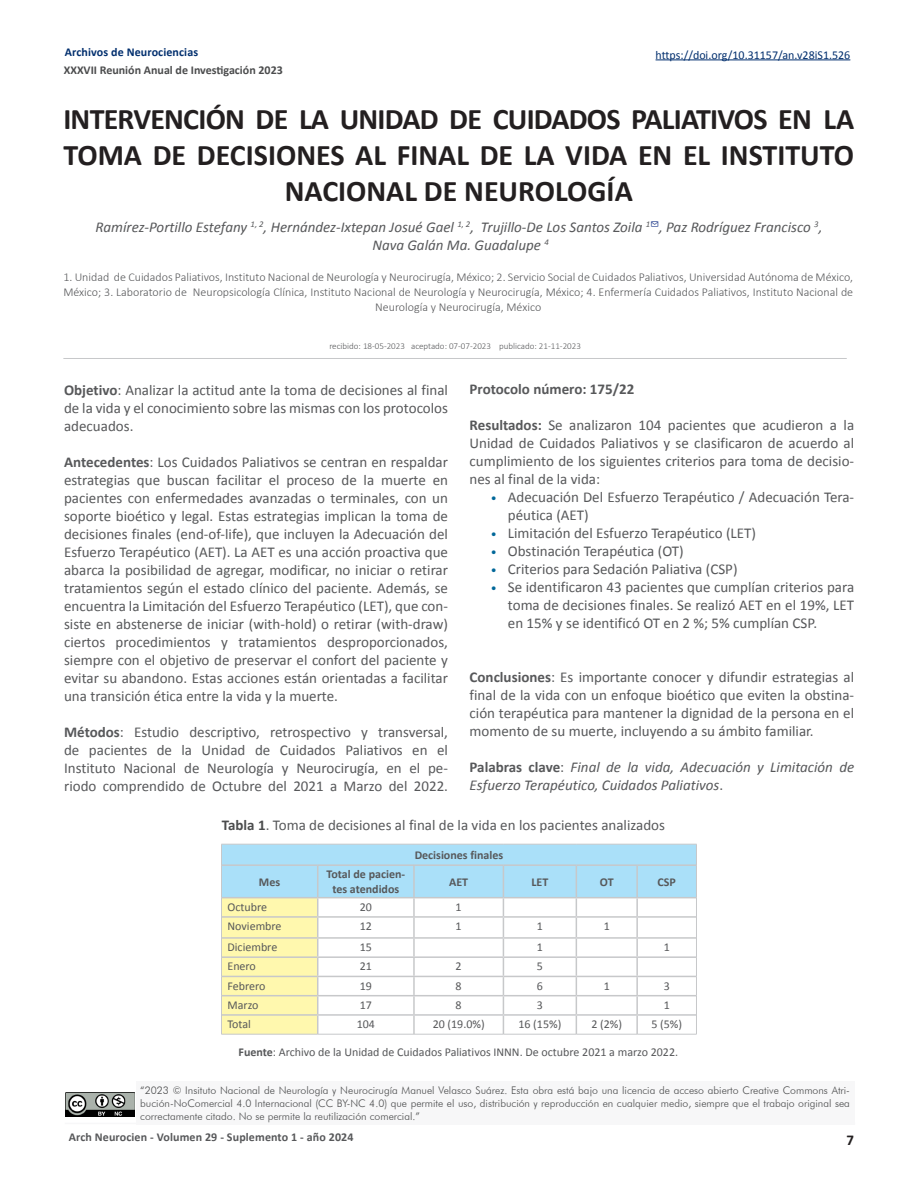
<style>
.page{position:relative;width:918px;height:1188px;background:#fff}
.page>*{position:absolute;margin:0;border:0;box-sizing:border-box;transform-origin:0 0}
.Título{font:700 30px/36px "Calibri";letter-spacing:-.01em;color:#231f20;text-align:center}
.texto{font:15px/18px "Calibri";color:#57585a;text-align:justify}
.texto-2{font:italic 15px/18px "Calibri";color:#57585a}
.texto-3{font:700 15px "Calibri";color:#57585a}
.t1{font:700 15px "Calibri";color:#231f20}
.afiliacion{font:300 12px/15px "Calibri";color:#57585a;text-align:center}
.texto-4{font:12px "Calibri";color:#57585a}
.texto-5{font:700 12px/15px "Calibri";color:#57585a;text-align:center}
.texto-6{font:12px "Calibri";color:#022f6e}
.t2{font:700 12px "Calibri";color:#4b4c4d}
.t3{font:700 12px "Calibri";letter-spacing:.01em;color:#022f6e}
.t4{font:300 10.5px/12.6px "Futura BT";color:#4b4c4d;text-align:justify}
.texto-7{font:300 9px "Calibri";color:#57585a}
.s1{font-weight:700}
.s2{font-size:12px;color:#006799}
.s3{font-weight:700;font-style:normal}
.s4{font-style:normal}
.s5{font-weight:700;color:#4b4c4d}
</style>
<div class="page">
<hr style="left:65px;top:1123px;width:790px;height:1px;background:#f7f7f8">
<div style="left:136px;top:1081px;width:718px;height:44px;background:#f7f7f8"></div>
<img style="left:66px;top:1093px;width:68px;height:24px">
<hr style="left:221px;top:1034px;width:97px;height:1px;background:#c7c8ca">
<hr style="left:318px;top:1034px;width:96px;height:1px;background:#c7c8ca">
<hr style="left:414px;top:1034px;width:89px;height:1px;background:#c7c8ca">
<hr style="left:503px;top:1034px;width:73px;height:1px;background:#c7c8ca">
<hr style="left:576px;top:1034px;width:61px;height:1px;background:#c7c8ca">
<hr style="left:637px;top:1034px;width:60px;height:1px;background:#c7c8ca">
<svg style="left:221px;top:844px;width:476px;height:190px"></svg>
<hr style="left:63px;top:358px;width:784px;height:1px;background:#c7c8ca">
<hr style="left:656px;top:60px;width:194px;height:1px;background:#022f6e">
<p class="t3" style="left:65px;top:45px;width:135px">Archivos de Neurociencias</p>
<p class="t2" style="left:64px;top:62px;width:221px">XXXVII Reunión Anual de Investigación 2023</p>
<p class="Título" style="left:63px;top:99px;width:792px">INTERVENCIÓN DE LA UNIDAD DE CUIDADOS PALIATIVOS EN LA<br>TOMA DE DECISIONES AL FINAL DE LA VIDA EN EL INSTITUTO<br>NACIONAL DE NEUROLOGÍA</p>
<p class="texto-2" style="left:95px;top:217px;width:729px">Ramírez-Portillo Estefany <sup>1,</sup> <sup>2</sup>, Hernández-Ixtepan Josué Gael <sup>1,</sup> <sup>2</sup>, Trujillo-De Los Santos Zoila <sup>1</sup><sup>✉</sup>, Paz Rodríguez Francisco <sup>3</sup>,</p>
<p class="texto-2" style="left:372px;top:235px;width:178px">Nava Galán Ma. Guadalupe <sup>4</sup></p>
<p class="afiliacion" style="left:63px;top:269px;width:791px">1. Unidad de Cuidados Paliativos, Instituto Nacional de Neurología y Neurocirugía, México; 2. Servicio Social de Cuidados Paliativos, Universidad Autónoma de México,<br>México; 3. Laboratorio de Neuropsicología Clínica, Instituto Nacional de Neurología y Neurocirugía, México; 4. Enfermería Cuidados Paliativos, Instituto Nacional de<br>Neurología y Neurocirugía, México</p>
<p class="texto-6" style="left:656px;top:47px;width:196px">https://doi.org/10.31157/an.v28iS1.526</p>
<p class="texto-7" style="left:329px;top:341px;width:253px">recibido: 18-05-2023 aceptado: 07-07-2023 publicado: 21-11-2023</p>
<p class="texto" style="left:64px;top:380px;width:385px"><span class="s1">Objetivo</span>: Analizar la actitud ante la toma de decisiones al final de la vida y el conocimiento sobre las mismas con los protocolos adecuados.</p>
<p class="texto" style="left:64px;top:452px;width:385px"><span class="s1">Antecedentes</span>: Los Cuidados Paliativos se centran en respaldar estrategias que buscan facilitar el proceso de la muerte en pacientes con enfermedades avanzadas o terminales, con un soporte bioético y legal. Estas estrategias implican la toma de decisiones finales (end-of-life), que incluyen la Adecuación del Esfuerzo Terapéutico (AET). La AET es una acción proactiva que abarca la posibilidad de agregar, modificar, no iniciar o retirar tratamientos según el estado clínico del paciente. Además, se encuentra la Limitación del Esfuerzo Terapéutico (LET), que con&shy;siste en abstenerse de iniciar (with-hold) o retirar (with-draw) ciertos procedimientos y tratamientos desproporcionados, siempre con el objetivo de preservar el confort del paciente y evitar su abandono. Estas acciones están orientadas a facilitar una transición ética entre la vida y la muerte.</p>
<p class="texto" style="left:64px;top:722px;width:385px"><span class="s1">Métodos</span>: Estudio descriptivo, retrospectivo y transversal, de pacientes de la Unidad de Cuidados Paliativos en el Instituto Nacional de Neurología y Neurocirugía, en el pe&shy;riodo comprendido de Octubre del 2021 a Marzo del 2022.</p>
<p class="texto-3" style="left:470px;top:380px;width:166px">Protocolo número: 175/22</p>
<p class="texto" style="left:470px;top:415px;width:386px"><span class="s1">Resultados:</span> Se analizaron 104 pacientes que acudieron a la Unidad de Cuidados Paliativos y se clasificaron de acuerdo al cumplimiento de los siguientes criterios para toma de decisio&shy;nes al final de la vida:</p>
<p class="texto" style="left:508px;top:487px;width:348px;text-indent:-17px"><span class="s2">•</span> Adecuación Del Esfuerzo Terapéutico / Adecuación Tera&shy;péutica (AET)</p>
<p class="texto" style="left:491px;top:523px;width:267px"><span class="s2">•</span> Limitación del Esfuerzo Terapéutico (LET)</p>
<p class="texto" style="left:491px;top:541px;width:194px"><span class="s2">•</span> Obstinación Terapéutica (OT)</p>
<p class="texto" style="left:491px;top:559px;width:248px"><span class="s2">•</span> Criterios para Sedación Paliativa (CSP)</p>
<p class="texto" style="left:508px;top:577px;width:348px;text-indent:-17px"><span class="s2">•</span> Se identificaron 43 pacientes que cumplían criterios para toma de decisiones finales. Se realizó AET en el 19%, LET en 15% y se identificó OT en 2 %; 5% cumplían CSP.</p>
<p class="texto" style="left:470px;top:667px;width:386px"><span class="s1">Conclusiones</span>: Es importante conocer y difundir estrategias al final de la vida con un enfoque bioético que eviten la obstina&shy;ción terapéutica para mantener la dignidad de la persona en el momento de su muerte, incluyendo a su ámbito familiar.</p>
<p class="texto-2" style="left:470px;top:757px;width:386px"><span class="s3">Palabras clave</span><span class="s4">:</span> Final de la vida, Adecuación y Limitación de<br>Esfuerzo Terapéutico, Cuidados Paliativos<span class="s4">.</span></p>
<p class="texto" style="left:222px;top:815px;width:445px"><span class="s5">Tabla 1</span>. Toma de decisiones al final de la vida en los pacientes analizados</p>
<p class="texto-5" style="left:415px;top:847px;width:90px">Decisiones finales</p>
<p class="texto-5" style="left:259px;top:874px;width:23px">Mes</p>
<p class="texto-5" style="left:327px;top:866px;width:80px">Total de pacien&shy;tes atendidos</p>
<p class="texto-5" style="left:449px;top:874px;width:21px">AET</p>
<p class="texto-5" style="left:531px;top:874px;width:18px">LET</p>
<p class="texto-5" style="left:600px;top:874px;width:15px">OT</p>
<p class="texto-5" style="left:658px;top:874px;width:20px">CSP</p>
<p class="texto-4" style="left:228px;top:900px;width:41px">Octubre</p>
<p class="texto-4" style="left:360px;top:900px;width:14px">20</p>
<p class="texto-4" style="left:456px;top:900px;width:8px">1</p>
<p class="texto-4" style="left:228px;top:919px;width:56px">Noviembre</p>
<p class="texto-4" style="left:360px;top:919px;width:14px">12</p>
<p class="texto-4" style="left:456px;top:919px;width:8px">1</p>
<p class="texto-4" style="left:537px;top:919px;width:8px">1</p>
<p class="texto-4" style="left:604px;top:919px;width:8px">1</p>
<p class="texto-4" style="left:228px;top:940px;width:51px">Diciembre</p>
<p class="texto-4" style="left:360px;top:940px;width:14px">15</p>
<p class="texto-4" style="left:537px;top:940px;width:8px">1</p>
<p class="texto-4" style="left:664px;top:940px;width:8px">1</p>
<p class="texto-4" style="left:228px;top:959px;width:30px">Enero</p>
<p class="texto-4" style="left:360px;top:959px;width:14px">21</p>
<p class="texto-4" style="left:456px;top:959px;width:8px">2</p>
<p class="texto-4" style="left:537px;top:959px;width:8px">5</p>
<p class="texto-4" style="left:228px;top:978px;width:39px">Febrero</p>
<p class="texto-4" style="left:360px;top:978px;width:14px">19</p>
<p class="texto-4" style="left:456px;top:978px;width:8px">8</p>
<p class="texto-4" style="left:537px;top:978px;width:8px">6</p>
<p class="texto-4" style="left:604px;top:978px;width:8px">1</p>
<p class="texto-4" style="left:664px;top:978px;width:8px">3</p>
<p class="texto-4" style="left:228px;top:998px;width:32px">Marzo</p>
<p class="texto-4" style="left:360px;top:998px;width:14px">17</p>
<p class="texto-4" style="left:456px;top:998px;width:8px">8</p>
<p class="texto-4" style="left:537px;top:998px;width:8px">3</p>
<p class="texto-4" style="left:664px;top:998px;width:8px">1</p>
<p class="texto-4" style="left:228px;top:1017px;width:25px">Total</p>
<p class="texto-4" style="left:357px;top:1017px;width:20px">104</p>
<p class="texto-4" style="left:433px;top:1017px;width:54px">20 (19.0%)</p>
<p class="texto-4" style="left:518px;top:1017px;width:44px">16 (15%)</p>
<p class="texto-4" style="left:591px;top:1017px;width:32px">2 (2%)</p>
<p class="texto-4" style="left:651px;top:1017px;width:32px">5 (5%)</p>
<p class="texto-4" style="left:239px;top:1044px;width:441px"><span class="s1">Fuente</span>: Archivo de la Unidad de Cuidados Paliativos INNN. De octubre 2021 a marzo 2022.</p>
<p class="t4" style="left:140px;top:1084px;width:711px">“2023 © Insituto Nacional de Neurología y Neurocirugía Manuel Velasco Suárez. Esta obra está bajo una licencia de acceso abierto Creative Commons Atri&shy;bución-NoComercial 4.0 Internacional (CC BY-NC 4.0) que permite el uso, distribución y reproducción en cualquier medio, siempre que el trabajo original sea correctamente citado. No se permite la reutilización comercial.”</p>
<p class="texto-5" style="left:69px;top:1129px;width:286px">Arch Neurocien - Volumen 29 - Suplemento 1 - año 2024</p>
<p class="t1" style="left:847px;top:1131px;width:9px">7</p>
</div>
